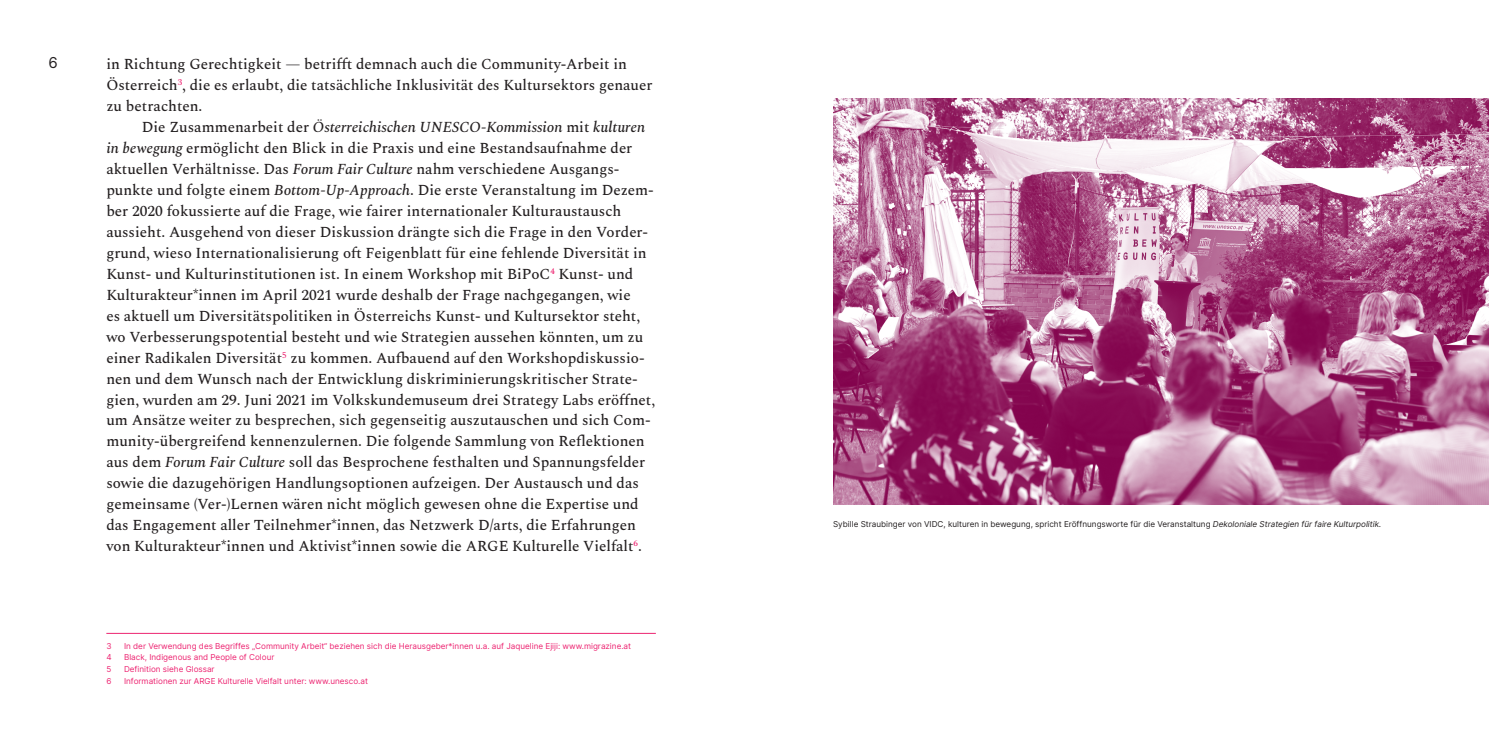
<style>
.page{position:relative;width:1489px;height:745px;background:#fff}
.page>*{position:absolute;margin:0;border:0;box-sizing:border-box;transform-origin:0 0}
.t1{font:500 15px/21px "Spectral";color:#231f20}
.t2{font:15px "Inter";color:#231f20}
.t3{font:8.12px "Inter";color:#ed2471}
.t4{font:8.12px "Inter";color:#231f20}
.s1{font-weight:400}
.s2{font-style:italic}
</style>
<div class="page">
<hr style="left:106px;top:632px;width:550px;height:1px;background:#ed2471">
<img style="left:833px;top:98px;width:655px;height:406px">
<p class="t2" style="left:48px;top:52px;width:11px">6</p>
<p class="t1" style="left:106px;top:52px;width:547px">in Richtung Gerechtigkeit <span class="s1">—</span> betrifft demnach auch die Community-Arbeit in<br>Österreich<sup>3</sup>, die es erlaubt, die tatsächliche Inklusivität des Kultursektors genauer zu betrachten.</p>
<p class="t1" style="left:106px;top:115px;width:550px;text-indent:35px">Die Zusammenarbeit der <span class="s2">Österreichischen UNESCO-Kommission</span> mit <span class="s2">kulturen in bewegung</span> ermöglicht den Blick in die Praxis und eine Bestandsaufnahme der aktuellen Verhältnisse. Das <span class="s2">Forum Fair Culture</span> nahm verschiedene Ausgangs&shy;punkte und folgte einem <span class="s2">Bottom-Up-Approach</span>. Die erste Veranstaltung im Dezem&shy;ber 2020 fokussierte auf die Frage, wie fairer internationaler Kulturaustausch aussieht. Ausgehend von dieser Diskussion drängte sich die Frage in den Vorder&shy;grund, wieso Internationalisierung oft Feigenblatt für eine fehlende Diversität in Kunst- und Kulturinstitutionen ist. In einem Workshop mit BiPoC<sup>4</sup> Kunst- und Kulturakteur*innen im April 2021 wurde deshalb der Frage nachgegangen, wie<br>es aktuell um Diversitätspolitiken in Österreichs Kunst- und Kultursektor steht, wo Verbesserungspotential besteht und wie Strategien aussehen könnten, um zu einer Radikalen Diversität<sup>5</sup> zu kommen. Aufbauend auf den Workshopdiskussio&shy;nen und dem Wunsch nach der Entwicklung diskriminierungskritischer Strate&shy;gien, wurden am 29. Juni 2021 im Volkskundemuseum drei Strategy Labs eröffnet, um Ansätze weiter zu besprechen, sich gegenseitig auszutauschen und sich Com&shy;munity-übergreifend kennenzulernen. Die folgende Sammlung von Reflektionen aus dem <span class="s2">Forum Fair Culture</span> soll das Besprochene festhalten und Spannungsfelder sowie die dazugehörigen Handlungsoptionen aufzeigen. Der Austausch und das gemeinsame (Ver-)Lernen wären nicht möglich gewesen ohne die Expertise und das Engagement aller Teilnehmer*innen, das Netzwerk D/arts, die Erfahrungen von Kulturakteur*innen und Aktivist*innen sowie die ARGE Kulturelle Vielfalt<sup>6</sup>.</p>
<p class="t3" style="left:106px;top:639px;width:7px">3</p>
<p class="t3" style="left:124px;top:639px;width:508px">In der Verwendung des Begriffes „Community Arbeit“ beziehen sich die Herausgeber*innen u.a. auf Jaqueline Ejiji: www.migrazine.at</p>
<p class="t3" style="left:106px;top:651px;width:7px">4</p>
<p class="t3" style="left:124px;top:651px;width:152px">Black, Indigenous and People of Colour</p>
<p class="t3" style="left:106px;top:663px;width:6px">5</p>
<p class="t3" style="left:124px;top:663px;width:92px">Definition siehe Glossar</p>
<p class="t3" style="left:106px;top:674px;width:7px">6</p>
<p class="t3" style="left:124px;top:674px;width:245px">Informationen zur ARGE Kulturelle Vielfalt unter: www.unesco.at</p>
<p class="t4" style="left:833px;top:517px;width:550px">Sybille Straubinger von VIDC, kulturen in bewegung, spricht Eröffnungsworte für die Veranstaltung Dekoloniale Strategien für faire Kulturpolitik.</p>
</div>
